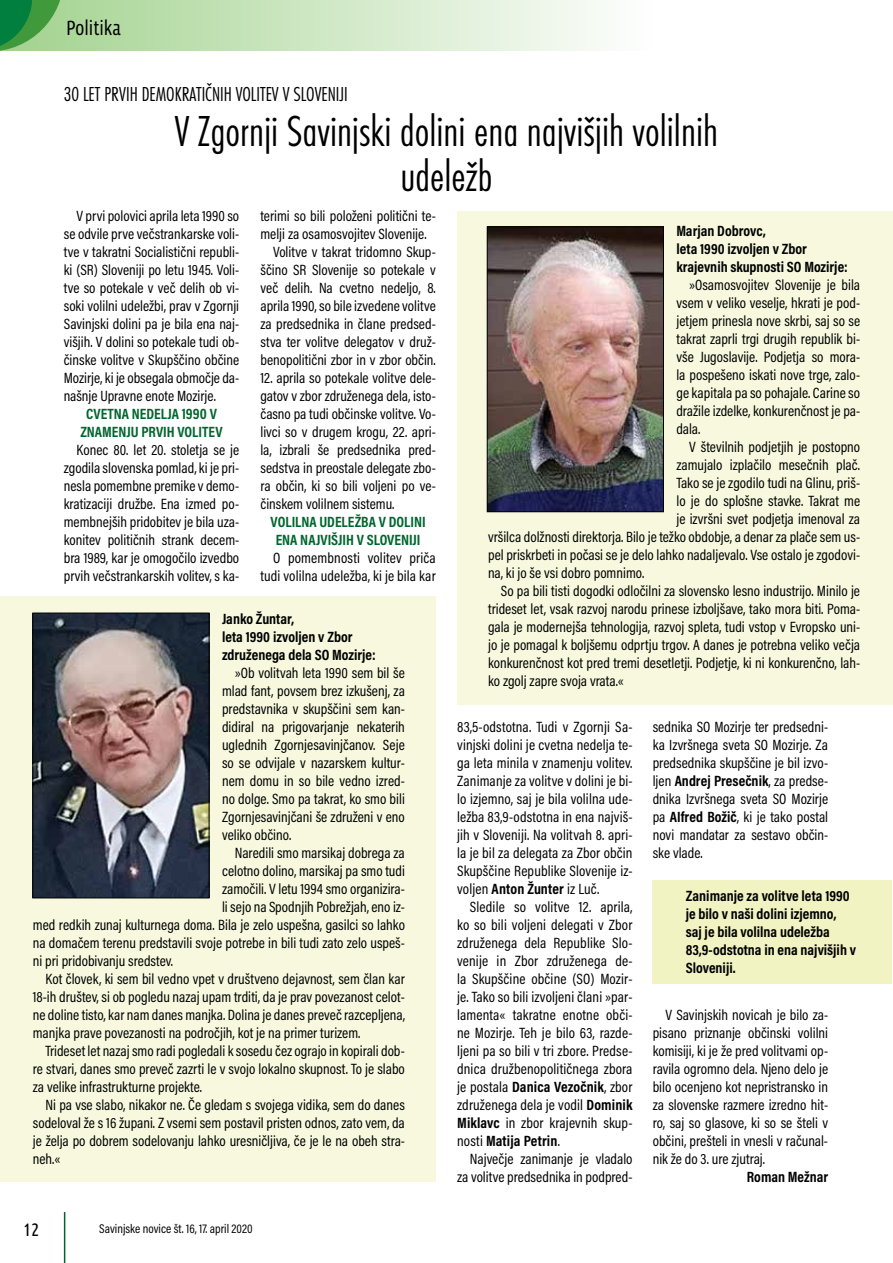
<style>
.page{position:relative;width:893px;height:1263px;background:#fff}
.page>*{position:absolute;margin:0;border:0;box-sizing:border-box;transform-origin:0 0}
.t1{font:45px/45px "Futura TEE Ligh Cond";color:#000;text-align:center}
.t2{font:21px "Futura TEE Ligh Cond";color:#000}
.t3{font:21px "Vista Sans Nar OTCE";color:#000}
.t4{font:18px "Ubuntu Condensed";color:#000}
.t5{font:15px/18px "Acumin Pro Cond";color:#000;text-align:justify}
.t6{font:700 15px/18px "Acumin Pro Cond";color:#000}
.t7{font:700 15px/18px "Acumin Pro Cond";color:#00652e;text-align:center}
.t8{font:12.75px "Acumin Pro Cond";color:#000}
.s1{font-weight:700}
</style>
<div class="page">
<div style="left:0;top:0;width:652px;height:51px;background:linear-gradient(to right,#a2d28e,#fefefd)"></div>
<hr style="left:64px;top:1212px;width:1px;height:51px;background:#00652e">
<svg style="left:0;top:0;width:64px;height:51px;background:#50a65b"></svg>
<div style="left:653px;top:881px;width:239px;height:103px;background:#f1f3c2"></div>
<div style="left:0;top:597px;width:436px;height:585px;background:#f7f8de"></div>
<div style="left:457px;top:211px;width:436px;height:493px;background:#f7f8de"></div>
<img style="left:35px;top:615px;width:172px;height:281px">
<div style="left:33px;top:613px;width:176px;height:285px;border:1px solid #000"></div>
<img style="left:489px;top:229px;width:173px;height:281px">
<div style="left:487px;top:227px;width:177px;height:285px;border:1px solid #000"></div>
<h2 class="t3" style="left:66px;top:16px;width:56px">Politika</h2>
<h2 class="t2" style="left:64px;top:82px;width:286px">30 LET PRVIH DEMOKRATIČNIH VOLITEV V SLOVENIJI</h2>
<h1 class="t1" style="left:175px;top:108px;width:545px">V Zgornji Savinjski dolini ena najvišjih volilnih udeležb</h1>
<p class="t6" style="left:676px;top:221px;width:173px">Marjan Dobrovc,<br>leta 1990 izvoljen v Zbor krajevnih skupnosti SO Mozirje:</p>
<p class="t5" style="left:676px;top:275px;width:185px;text-indent:13px">»Osamosvojitev Slovenije je bila vsem v veliko veselje, hkrati je pod&shy;jetjem prinesla nove skrbi, saj so se takrat zaprli trgi drugih republik bi&shy;vše Jugoslavije. Podjetja so mora&shy;la pospešeno iskati nove trge, zalo&shy;ge kapitala pa so pohajale. Carine so dražile izdelke, konkurenčnost je pa&shy;dala.</p>
<p class="t5" style="left:689px;top:437px;width:172px">V številnih podjetjih je postopno</p>
<p class="t5" style="left:676px;top:455px;width:185px">zamujalo izplačilo mesečnih plač.</p>
<p class="t5" style="left:676px;top:473px;width:185px">Tako se je zgodilo tudi na Glinu, priš-</p>
<p class="t5" style="left:676px;top:491px;width:185px">lo je do splošne stavke. Takrat me</p>
<p class="t5" style="left:676px;top:509px;width:185px">je izvršni svet podjetja imenoval za</p>
<p class="t5" style="left:488px;top:527px;width:374px">vršilca dolžnosti direktorja. Bilo je težko obdobje, a denar za plače sem us-</p>
<p class="t5" style="left:488px;top:545px;width:373px">pel priskrbeti in počasi se je delo lahko nadaljevalo. Vse ostalo je zgodovi-</p>
<p class="t5" style="left:488px;top:563px;width:158px">na, ki jo še vsi dobro pomnimo.</p>
<p class="t5" style="left:501px;top:581px;width:361px">So pa bili tisti dogodki odločilni za slovensko lesno industrijo. Minilo je</p>
<p class="t5" style="left:488px;top:599px;width:374px">trideset let, vsak razvoj narodu prinese izboljšave, tako mora biti. Poma-</p>
<p class="t5" style="left:488px;top:617px;width:374px">gala je modernejša tehnologija, razvoj spleta, tudi vstop v Evropsko uni-</p>
<p class="t5" style="left:488px;top:635px;width:374px">jo je pomagal k boljšemu odprtju trgov. A danes je potrebna veliko večja</p>
<p class="t5" style="left:488px;top:653px;width:374px">konkurenčnost kot pred tremi desetletji. Podjetje, ki ni konkurenčno, lah-</p>
<p class="t5" style="left:488px;top:671px;width:137px">ko zgolj zapre svoja vrata.«</p>
<p class="t5" style="left:260px;top:206px;width:177px">terimi so bili položeni politični te-</p>
<p class="t5" style="left:260px;top:224px;width:168px">melji za osamosvojitev Slovenije.</p>
<p class="t5" style="left:273px;top:242px;width:164px">Volitve v takrat tridomno Skup-</p>
<p class="t5" style="left:260px;top:260px;width:177px">ščino SR Slovenije so potekale v</p>
<p class="t5" style="left:260px;top:278px;width:177px">več delih. Na cvetno nedeljo, 8.</p>
<p class="t5" style="left:260px;top:296px;width:177px">aprila 1990, so bile izvedene volitve</p>
<p class="t5" style="left:260px;top:314px;width:177px">za predsednika in člane predsed-</p>
<p class="t5" style="left:260px;top:332px;width:177px">stva ter volitve delegatov v druž-</p>
<p class="t5" style="left:260px;top:350px;width:177px">benopolitični zbor in v zbor občin.</p>
<p class="t5" style="left:260px;top:368px;width:177px">12. aprila so potekale volitve dele&shy;gatov v zbor združenega dela, isto&shy;časno pa tudi občinske volitve. Vo&shy;livci so v drugem krogu, 22. apri&shy;la, izbrali še predsednika pred&shy;sedstva in preostale delegate zbo&shy;ra občin, ki so bili voljeni po ve&shy;činskem volilnem sistemu.</p>
<p class="t7" style="left:271px;top:512px;width:157px">VOLILNA UDELEŽBA V DOLINI<br>ENA NAJVIŠJIH V SLOVENIJI</p>
<p class="t5" style="left:260px;top:548px;width:177px;text-align:right">O pomembnosti volitev priča tudi volilna udeležba, ki je bila kar</p>
<p class="t5" style="left:64px;top:206px;width:177px;text-indent:13px">V prvi polovici aprila leta 1990 so se odvile prve večstrankarske voli&shy;tve v takratni Socialistični republi&shy;ki (SR) Sloveniji po letu 1945. Voli&shy;tve so potekale v več delih ob vi&shy;soki volilni udeležbi, prav v Zgornji Savinjski dolini pa je bila ena naj&shy;višjih. V dolini so potekale tudi ob&shy;činske volitve v Skupščino občine Mozirje, ki je obsegala območje da&shy;našnje Upravne enote Mozirje.</p>
<p class="t7" style="left:80px;top:404px;width:144px">CVETNA NEDELJA 1990 V<br>ZNAMENJU PRVIH VOLITEV</p>
<p class="t5" style="left:64px;top:440px;width:177px;text-indent:13px">Konec 80. let 20. stoletja se je zgodila slovenska pomlad, ki je pri&shy;nesla pomembne premike v demo&shy;kratizaciji družbe. Ena izmed po&shy;membnejših pridobitev je bila uza&shy;konitev političnih strank decem&shy;bra 1989, kar je omogočilo izvedbo prvih večstrankarskih volitev, s ka-</p>
<p class="t6" style="left:222px;top:609px;width:155px">Janko Žuntar,<br>leta 1990 izvoljen v Zbor združenega dela SO Mozirje:</p>
<p class="t5" style="left:222px;top:664px;width:184px;text-indent:13px">»Ob volitvah leta 1990 sem bil še mlad fant, povsem brez izkušenj, za predstavnika v skupščini sem kan&shy;didiral na prigovarjanje nekaterih uglednih Zgornjesavinjčanov. Seje so se odvijale v nazarskem kultur&shy;nem domu in so bile vedno izred&shy;no dolge. Smo pa takrat, ko smo bili Zgornjesavinjčani še združeni v eno veliko občino.</p>
<p class="t5" style="left:235px;top:844px;width:172px">Naredili smo marsikaj dobrega za</p>
<p class="t5" style="left:222px;top:862px;width:184px">celotno dolino, marsikaj pa smo tudi</p>
<p class="t5" style="left:222px;top:880px;width:184px">zamočili. V letu 1994 smo organizira-</p>
<p class="t5" style="left:222px;top:898px;width:184px">li sejo na Spodnjih Pobrežjah, eno iz-</p>
<p class="t5" style="left:33px;top:916px;width:374px">med redkih zunaj kulturnega doma. Bila je zelo uspešna, gasilci so lahko</p>
<p class="t5" style="left:33px;top:934px;width:374px">na domačem terenu predstavili svoje potrebe in bili tudi zato zelo uspeš-</p>
<p class="t5" style="left:33px;top:952px;width:142px">ni pri pridobivanju sredstev.</p>
<p class="t5" style="left:46px;top:970px;width:361px">Kot človek, ki sem bil vedno vpet v društveno dejavnost, sem član kar</p>
<p class="t5" style="left:33px;top:988px;width:374px">18-ih društev, si ob pogledu nazaj upam trditi, da je prav povezanost celot-</p>
<p class="t5" style="left:33px;top:1006px;width:374px">ne doline tisto, kar nam danes manjka. Dolina je danes preveč razcepljena,</p>
<p class="t5" style="left:33px;top:1024px;width:329px">manjka prave povezanosti na področjih, kot je na primer turizem.</p>
<p class="t5" style="left:46px;top:1042px;width:361px">Trideset let nazaj smo radi pogledali k sosedu čez ograjo in kopirali dob-</p>
<p class="t5" style="left:33px;top:1060px;width:374px">re stvari, danes smo preveč zazrti le v svojo lokalno skupnost. To je slabo</p>
<p class="t5" style="left:33px;top:1078px;width:171px">za velike infrastrukturne projekte.</p>
<p class="t5" style="left:46px;top:1096px;width:361px">Ni pa vse slabo, nikakor ne. Če gledam s svojega vidika, sem do danes</p>
<p class="t5" style="left:33px;top:1114px;width:374px">sodeloval že s 16 župani. Z vsemi sem postavil pristen odnos, zato vem, da</p>
<p class="t5" style="left:33px;top:1132px;width:374px">je želja po dobrem sodelovanju lahko uresničljiva, če je le na obeh stra-</p>
<p class="t5" style="left:33px;top:1150px;width:29px">neh.«</p>
<p class="t5" style="left:457px;top:717px;width:177px">83,5-odstotna. Tudi v Zgornji Sa&shy;vinjski dolini je cvetna nedelja te&shy;ga leta minila v znamenju volitev.<br>Zanimanje za volitve v dolini je bi&shy;lo izjemno, saj je bila volilna ude&shy;ležba 83,9-odstotna in ena najviš&shy;jih v Sloveniji. Na volitvah 8. apri&shy;la je bil za delegata za Zbor občin Skupščine Republike Slovenije iz&shy;voljen <span class="s1">Anton Žunter</span> iz Luč.</p>
<p class="t5" style="left:457px;top:897px;width:177px;text-indent:13px">Sledile so volitve 12. aprila, ko so bili voljeni delegati v Zbor združenega dela Republike Slo&shy;venije in Zbor združenega de&shy;la Skupščine občine (SO) Mozir&shy;je. Tako so bili izvoljeni člani »par&shy;lamenta« takratne enotne obči&shy;ne Mozirje. Teh je bilo 63, razde&shy;ljeni pa so bili v tri zbore. Predse&shy;dnica družbenopolitičnega zbora je postala <span class="s1">Danica Vezočnik</span>, zbor združenega dela je vodil <span class="s1">Dominik Miklavc</span> in zbor krajevnih skup&shy;nosti <span class="s1">Matija Petrin</span>.</p>
<p class="t5" style="left:457px;top:1149px;width:177px;text-align:right">Največje zanimanje je vladalo za volitve predsednika in podpred-</p>
<p class="t5" style="left:653px;top:717px;width:177px">sednika SO Mozirje ter predsedni&shy;ka Izvršnega sveta SO Mozirje. Za predsednika skupščine je bil izvo&shy;ljen <span class="s1">Andrej Presečnik</span>, za predse&shy;dnika Izvršnega sveta SO Mozirje pa <span class="s1">AIfred Božič</span>, ki je tako postal novi mandatar za sestavo občin&shy;ske vlade.</p>
<p class="t6" style="left:686px;top:886px;width:172px">Zanimanje za volitve leta 1990 je bilo v naši dolini izjemno, saj je bila volilna udeležba<br>83,9-odstotna in ena najvišjih v<br>Sloveniji.</p>
<p class="t5" style="left:653px;top:1005px;width:177px;text-indent:13px">V Savinjskih novicah je bilo za&shy;pisano priznanje občinski volilni komisiji, ki je že pred volitvami op&shy;ravila ogromno dela. Njeno delo je bilo ocenjeno kot nepristransko in za slovenske razmere izredno hit&shy;ro, saj so glasove, ki so se šteli v občini, prešteli in vnesli v računal&shy;nik že do 3. ure zjutraj.</p>
<p class="t6" style="left:747px;top:1167px;width:83px">Roman Mežnar</p>
<p class="t4" style="left:24px;top:1219px;width:17px">12</p>
<p class="t8" style="left:99px;top:1221px;width:155px">Savinjske novice št. 16, 17. april 2020</p>
</div>
